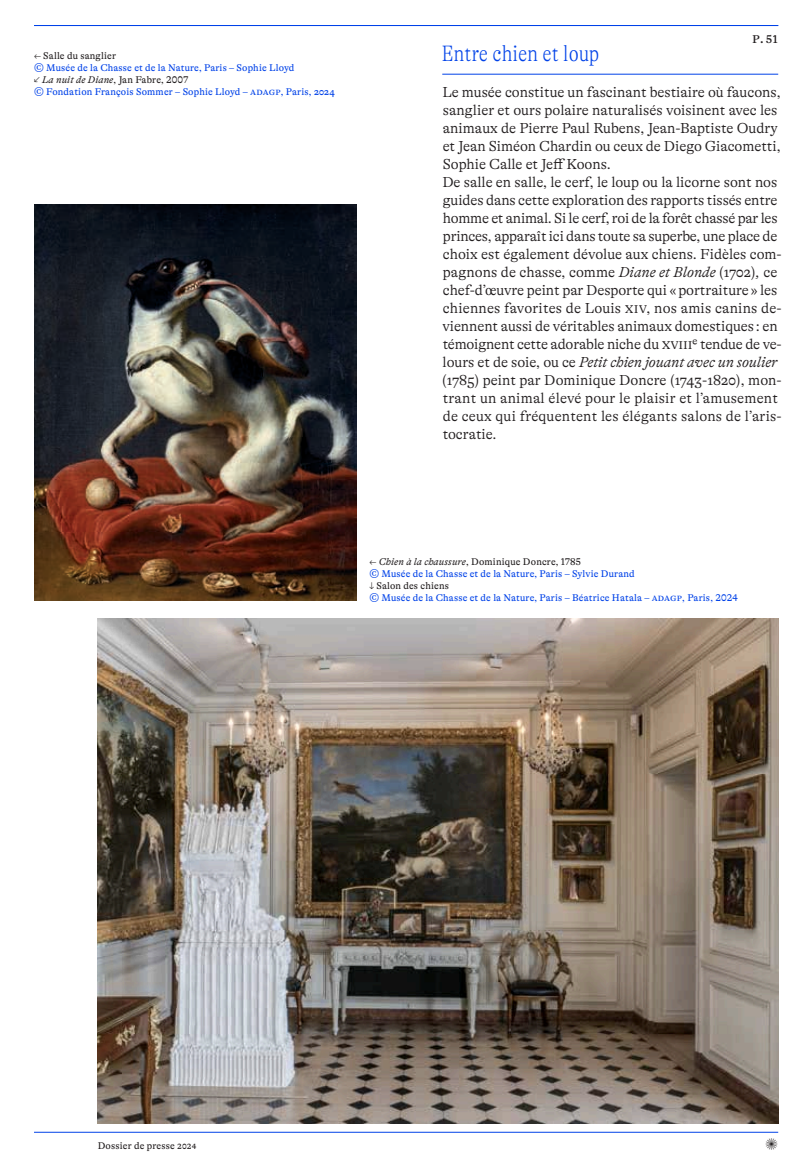
<style>
.page{position:relative;width:808px;height:1175px;background:#fff}
.page>*{position:absolute;margin:0;border:0;box-sizing:border-box;transform-origin:0 0}
.t1{font:100 condensed 22.5px "GT Alpina";color:#0042e8}
.t2{font:300 14.7px/18px "GT Alpina";letter-spacing:-.005em;color:#231f20}
.t3{font:14.7px "GT Alpina";color:#231f20}
.t4{font:9.9px/12px "GT Alpina";letter-spacing:.015em;color:#0042e8}
.t5{font:9.9px "GT Alpina";letter-spacing:.015em;color:#231f20}
.s1{color:#231f20}
.s2{font-style:italic;color:#231f20}
.s3{font-style:italic}
</style>
<div class="page">
<hr style="left:34px;top:1131px;width:744px;height:1px;background:#0042e8">
<hr style="left:34px;top:25px;width:744px;height:1px;background:#0042e8">
<hr style="left:442px;top:74px;width:336px;height:1px;background:#0042e8">
<img style="left:34px;top:204px;width:322px;height:397px">
<img style="left:98px;top:619px;width:680px;height:504px">
<p class="t5" style="left:34px;top:50px;width:84px">← Salle du sanglier</p>
<p class="t4" style="left:34px;top:62px;width:302px">© Musée de la Chasse et de la Nature, Paris – Sophie Lloyd<br><span class="s1">↙</span> <span class="s2">La nuit de Diane</span><span class="s1">, Jan Fabre, 2007<br></span>© Fondation François Sommer – Sophie Lloyd – adagp, Paris, 2024</p>
<p class="t3" style="left:752px;top:29px;width:28px">p. 51</p>
<h1 class="t1" style="left:442px;top:40px;width:159px">Entre chien et loup</h1>
<p class="t2" style="left:442px;top:83px;width:341px">Le musée constitue un fascinant bestiaire où faucons, sanglier et ours polaire naturalisés voisinent avec les animaux de Pierre Paul Rubens, Jean-Baptiste Oudry et Jean Siméon Chardin ou ceux de Diego Giacometti, Sophie Calle et Jeff Koons.<br>De salle en salle, le cerf, le loup ou la licorne sont nos guides dans cette exploration des rapports tissés entre homme et animal. Si le cerf, roi de la forêt chassé par les princes, apparaît ici dans toute sa superbe, une place de choix est également dévolue aux chiens. Fidèles com&shy;pagnons de chasse, comme <span class="s3">Diane et Blonde</span> (1702)<span class="s3">,</span> ce chef-d’œuvre peint par Desporte qui « portraiture » les chiennes favorites de Louis xiv, nos amis canins de&shy;viennent aussi de véritables animaux domestiques : en témoignent cette adorable niche du xviiie tendue de ve&shy;lours et de soie, ou ce <span class="s3">Petit chien jouant avec un soulier </span>(1785) peint par Dominique Doncre (1743-1820), mon&shy;trant un animal élevé pour le plaisir et l’amusement de ceux qui fréquentent les élégants salons de l’aris&shy;tocratie.</p>
<p class="t4" style="left:369px;top:555px;width:267px"><span class="s1">←</span> <span class="s2">Chien à la chaussure</span><span class="s1">, Dominique Doncre, 1785<br></span>© Musée de la Chasse et de la Nature, Paris – Sylvie Durand</p>
<p class="t5" style="left:369px;top:580px;width:81px">↓ Salon des chiens</p>
<p class="t4" style="left:369px;top:591px;width:370px">© Musée de la Chasse et de la Nature, Paris – Béatrice Hatala – adagp, Paris, 2024</p>
<p class="t5" style="left:98px;top:1140px;width:100px">Dossier de presse 2024</p>
<p class="t3" style="left:765px;top:1136px;width:14px">✺</p>
</div>
